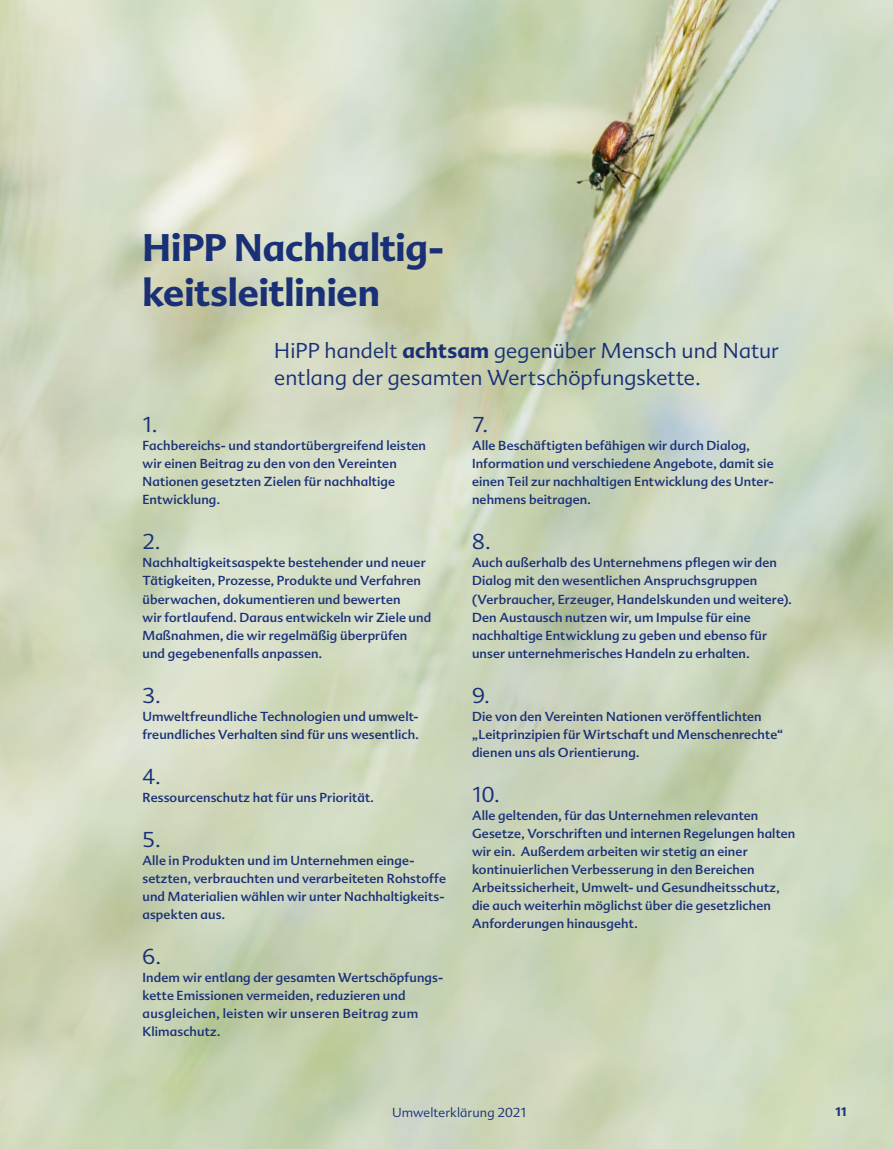
<style>
.page{position:relative;width:893px;height:1149px;background:#fff}
.page>*{position:absolute;margin:0;border:0;box-sizing:border-box;transform-origin:0 0}
.t1{font:700 37.5px/45px "Advert Pro";letter-spacing:-.005em;color:#193076}
.t2{font:300 21px/27px "Advert Pro";letter-spacing:.005em;color:#193076}
.t3{font:12.75px/18px "Advert Pro";letter-spacing:.01em;color:#193076}
.t4{font:300 12.75px "Advert Pro";letter-spacing:.01em;color:#193076}
.t5{font:700 12px "Advert Pro";color:#193076}
.s1{font-weight:700}
</style>
<div class="page">
<img style="left:0;top:0;width:893px;height:1148px">
<h1 class="t1" style="left:142px;top:225px;width:303px">HiPP Nachhaltig&shy;keitsleitlinien</h1>
<h2 class="t2" style="left:274px;top:337px;width:506px">HiPP handelt <span class="s1">achtsam</span> gegenüber Mensch und Natur entlang der gesamten Wertschöpfungskette.</h2>
<h2 class="t2" style="left:142px;top:411px;width:17px">1.</h2>
<p class="t3" style="left:142px;top:436px;width:285px">Fachbereichs- und standortübergreifend leisten wir einen Beitrag zu den von den Vereinten Nationen gesetzten Zielen für nachhaltige Entwicklung.</p>
<h2 class="t2" style="left:142px;top:528px;width:20px">2.</h2>
<p class="t3" style="left:142px;top:553px;width:290px">Nachhaltigkeitsaspekte bestehender und neuer Tätigkeiten, Prozesse, Produkte und Verfahren überwachen, dokumentieren und bewerten<br>wir fortlaufend. Daraus entwickeln wir Ziele und Maßnahmen, die wir regelmäßig überprüfen und gegebenenfalls anpassen.</p>
<h2 class="t2" style="left:142px;top:681px;width:20px">3.</h2>
<p class="t3" style="left:142px;top:706px;width:278px">Umweltfreundliche Technologien und umwelt&shy;freundliches Verhalten sind für uns wesentlich.</p>
<h2 class="t2" style="left:142px;top:762px;width:20px">4.</h2>
<p class="t3" style="left:142px;top:787px;width:233px">Ressourcenschutz hat für uns Priorität.</p>
<h2 class="t2" style="left:142px;top:825px;width:20px">5.</h2>
<p class="t3" style="left:142px;top:850px;width:305px">Alle in Produkten und im Unternehmen einge&shy;setzten, verbrauchten und verarbeiteten Rohstoffe und Materialien wählen wir unter Nachhaltigkeits&shy;aspekten aus.</p>
<h2 class="t2" style="left:142px;top:942px;width:20px">6.</h2>
<p class="t3" style="left:142px;top:967px;width:302px">Indem wir entlang der gesamten Wertschöpfungs&shy;kette Emissionen vermeiden, reduzieren und ausgleichen, leisten wir unseren Beitrag zum Klimaschutz.</p>
<h2 class="t2" style="left:472px;top:411px;width:18px">7.</h2>
<p class="t3" style="left:472px;top:436px;width:303px">Alle Beschäftigten befähigen wir durch Dialog, Information und verschiedene Angebote, damit sie einen Teil zur nachhaltigen Entwicklung des Unter&shy;nehmens beitragen.</p>
<h2 class="t2" style="left:472px;top:528px;width:20px">8.</h2>
<p class="t3" style="left:472px;top:553px;width:321px">Auch außerhalb des Unternehmens pflegen wir den Dialog mit den wesentlichen Anspruchsgruppen (Verbraucher, Erzeuger, Handelskunden und weitere).<br>Den Austausch nutzen wir, um Impulse für eine nachhaltige Entwicklung zu geben und ebenso für unser unternehmerisches Handeln zu erhalten.</p>
<h2 class="t2" style="left:472px;top:681px;width:19px">9.</h2>
<p class="t3" style="left:472px;top:706px;width:312px">Die von den Vereinten Nationen veröffentlichten „Leitprinzipien für Wirtschaft und Menschenrechte“ dienen uns als Orientierung.</p>
<h2 class="t2" style="left:472px;top:780px;width:29px">10.</h2>
<p class="t3" style="left:472px;top:805px;width:325px">Alle geltenden, für das Unternehmen relevanten Gesetze, Vorschriften und internen Regelungen halten wir ein. Außerdem arbeiten wir stetig an einer kontinuierlichen Verbesserung in den Bereichen Arbeitssicherheit, Umwelt- und Gesundheitsschutz, die auch weiterhin möglichst über die gesetzlichen Anforderungen hinausgeht.</p>
<p class="t4" style="left:392px;top:1104px;width:136px">Umwelterklärung 2021</p>
<p class="t5" style="left:835px;top:1102px;width:13px">11</p>
</div>
